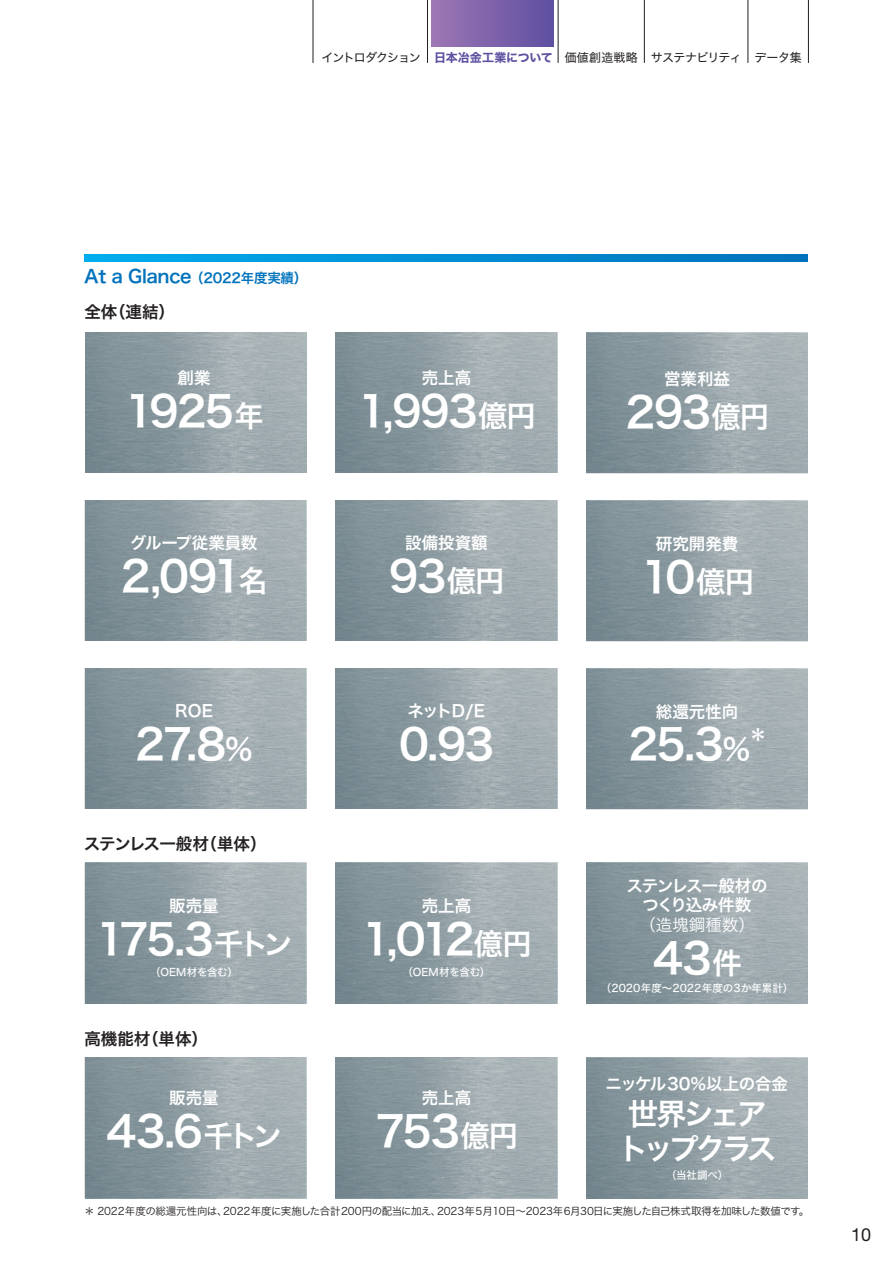
<style>
.page{position:relative;width:893px;height:1263px;background:#fff}
.page>*{position:absolute;margin:0;border:0;box-sizing:border-box;transform-origin:0 0}
.t1{font:42px "Hira Kaku Std N W6";letter-spacing:-.05em;color:#fff}
.t2{font:30px/34.5px "Hira Kaku Std N W6";letter-spacing:-.125em;color:#fff;text-align:center}
.t3{font:18px "Helvetica Neue LT Std";color:#231f20}
.t4{font:17.1px "Hira Kaku Std N W6";color:#fff}
.t5{font:16.5px "Hira Kaku Std N W6";color:#fff}
.t6{font:16.5px/19.5px "Hira Kaku Std N W6";letter-spacing:-.045em;color:#fff;text-align:center}
.t7{font:16.5px "Hira Kaku Std N W6";color:#231f20}
.t8{font:16.5px "Hira Kaku Std N W6";letter-spacing:-.045em;color:#231f20}
.t9{font:16.5px "Hira Kaku Std N W6";letter-spacing:-.02em;color:#fff}
.t10{font:16.5px "Hira Kaku Std N W3";color:#fff}
.t11{font:13.5px "Hira Kaku Std N W6";letter-spacing:-.02em;color:#0072bc}
.t12{font:12px "Hira Kaku Std N W4";letter-spacing:-.065em;color:#231f20}
.t13{font:10.5px "Hira Kaku Std N W3";letter-spacing:-.015em;color:#231f20}
.t14{font:10.5px "Hira Kaku Std N W5";color:#fff}
.s1{font-family:"Hira Kaku Std N W7";color:#5d4fa1}
.s2{font-size:18px}
.s3{font-size:29.4px}
</style>
<div class="page">
<svg style="left:586px;top:333px;width:222px;height:140px;background:#92a0a5"></svg>
<svg style="left:586px;top:501px;width:222px;height:140px;background:#92a0a5"></svg>
<svg style="left:336px;top:500px;width:221px;height:141px;background:#92a0a5"></svg>
<svg style="left:85px;top:500px;width:221px;height:141px;background:#92a0a5"></svg>
<svg style="left:586px;top:669px;width:222px;height:140px;background:#92a0a5"></svg>
<svg style="left:336px;top:669px;width:221px;height:140px;background:#92a0a5"></svg>
<svg style="left:85px;top:669px;width:221px;height:140px;background:#92a0a5"></svg>
<svg style="left:586px;top:864px;width:222px;height:140px;background:#92a0a5"></svg>
<svg style="left:336px;top:863px;width:221px;height:140px;background:#92a0a5"></svg>
<svg style="left:85px;top:863px;width:221px;height:140px;background:#92a0a5"></svg>
<svg style="left:586px;top:1058px;width:222px;height:140px;background:#92a0a5"></svg>
<svg style="left:336px;top:1057px;width:221px;height:140px;background:#92a0a5"></svg>
<svg style="left:85px;top:1057px;width:221px;height:140px;background:#92a0a5"></svg>
<svg style="left:336px;top:332px;width:221px;height:141px;background:#92a0a5"></svg>
<svg style="left:85px;top:332px;width:221px;height:141px;background:#92a0a5"></svg>
<svg style="left:84px;top:255px;width:724px;height:7px;background:#008fd4"></svg>
<hr style="left:808px;top:0;width:1px;height:63px;background:#231f20">
<hr style="left:748px;top:0;width:1px;height:63px;background:#231f20">
<hr style="left:644px;top:0;width:1px;height:63px;background:#231f20">
<hr style="left:558px;top:0;width:1px;height:63px;background:#231f20">
<hr style="left:427px;top:0;width:1px;height:63px;background:#231f20">
<hr style="left:313px;top:0;width:1px;height:63px;background:#231f20">
<div style="left:432px;top:0;width:122px;height:47px;background:linear-gradient(to right,#9d76b4,#5f50a1)"></div>
<p class="t12" style="left:322px;top:48px;width:482px">イントロダクション <span class="s1">日本冶金工業について</span> 価値創造戦略 サステナビリティ データ集</p>
<p class="t11" style="left:84px;top:268px;width:225px"><span class="s2">At a Glance</span> （2022年度実績）</p>
<h3 class="t7" style="left:84px;top:299px;width:92px">全体（連結）</h3>
<h3 class="t5" style="left:178px;top:365px;width:34px">創業</h3>
<h1 class="t1" style="left:125px;top:379px;width:140px">1925<span class="s3">年</span></h1>
<h3 class="t5" style="left:130px;top:530px;width:129px">グループ従業員数</h3>
<h1 class="t1" style="left:121px;top:544px;width:149px">2,091<span class="s3">名</span></h1>
<h3 class="t5" style="left:175px;top:698px;width:39px">ROE</h3>
<h1 class="t1" style="left:135px;top:712px;width:120px">27.8<span class="s3">％</span></h1>
<h3 class="t8" style="left:84px;top:831px;width:184px">ステンレス一般材（単体）</h3>
<h3 class="t5" style="left:169px;top:893px;width:51px">販売量</h3>
<h1 class="t1" style="left:96px;top:907px;width:199px">175.3<span class="s3">千トン</span></h1>
<h3 class="t5" style="left:422px;top:365px;width:51px">売上高</h3>
<h1 class="t1" style="left:358px;top:379px;width:180px">1,993<span class="s3">億円</span></h1>
<h3 class="t5" style="left:405px;top:530px;width:84px">設備投資額</h3>
<h1 class="t1" style="left:389px;top:544px;width:117px">93<span class="s3">億円</span></h1>
<h3 class="t5" style="left:407px;top:698px;width:79px">ネットD/E</h3>
<h1 class="t1" style="left:399px;top:712px;width:97px">0.93</h1>
<h3 class="t5" style="left:422px;top:893px;width:51px">売上高</h3>
<h1 class="t1" style="left:362px;top:907px;width:171px">1,012<span class="s3">億円</span></h1>
<p class="t14" style="left:150px;top:964px;width:89px">（OEM材を含む）</p>
<p class="t14" style="left:402px;top:964px;width:89px">（OEM材を含む）</p>
<h3 class="t7" style="left:84px;top:1026px;width:125px">高機能材（単体）</h3>
<h3 class="t5" style="left:169px;top:1085px;width:51px">販売量</h3>
<h1 class="t1" style="left:107px;top:1099px;width:177px">43.6<span class="s3">千トン</span></h1>
<h3 class="t5" style="left:422px;top:1085px;width:51px">売上高</h3>
<h1 class="t1" style="left:375px;top:1099px;width:144px">753<span class="s3">億円</span></h1>
<h3 class="t5" style="left:664px;top:366px;width:67px">営業利益</h3>
<h1 class="t1" style="left:626px;top:380px;width:145px">293<span class="s3">億円</span></h1>
<h3 class="t5" style="left:656px;top:531px;width:84px">研究開発費</h3>
<h1 class="t1" style="left:641px;top:545px;width:115px">10<span class="s3">億円</span></h1>
<h3 class="t5" style="left:656px;top:699px;width:84px">総還元性向</h3>
<h1 class="t1" style="left:628px;top:712px;width:124px">25.3<span class="s3">％</span></h1>
<h3 class="t4" style="left:749px;top:722px;width:19px">＊</h3>
<h3 class="t6" style="left:626px;top:876px;width:143px">ステンレス一般材のつくり込み件数</h3>
<h3 class="t10" style="left:639px;top:912px;width:117px">（造塊鋼種数）</h3>
<h1 class="t1" style="left:653px;top:926px;width:90px">43<span class="s3">件</span></h1>
<p class="t14" style="left:601px;top:980px;width:194px">（2020年度～2022年度の3か年累計）</p>
<h3 class="t9" style="left:606px;top:1071px;width:184px">ニッケル30％以上の合金</h3>
<h2 class="t2" style="left:618px;top:1098px;width:159px">世界シェアトップクラス</h2>
<p class="t14" style="left:666px;top:1166px;width:64px">（当社調べ）</p>
<p class="t13" style="left:84px;top:1203px;width:727px">＊ 2022年度の総還元性向は、2022年度に実施した合計200円の配当に加え、2023年5月10日～2023年6月30日に実施した自己株式取得を加味した数値です。</p>
<h3 class="t3" style="left:851px;top:1224px;width:22px">10</h3>
</div>
